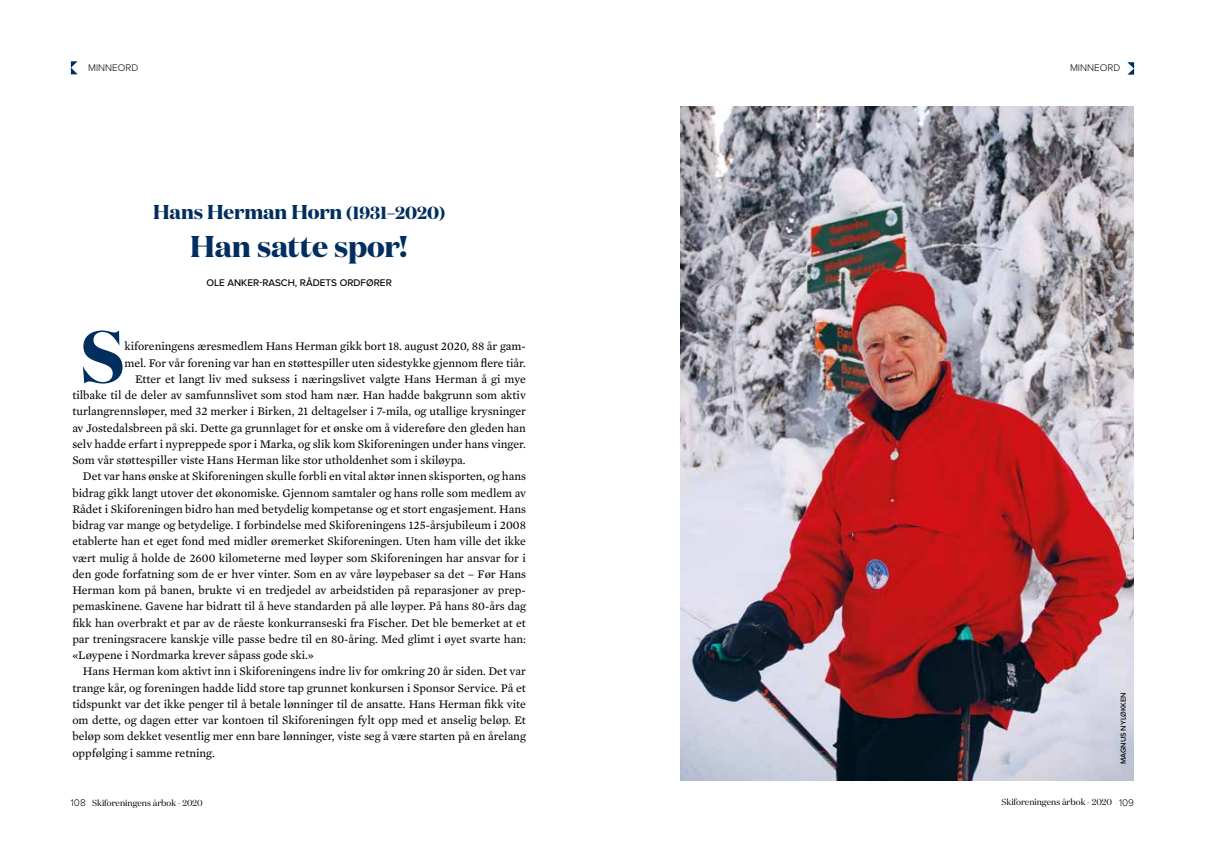
<style>
.page{position:relative;width:1205px;height:851px;background:#fff}
.page>*{position:absolute;margin:0;border:0;box-sizing:border-box;transform-origin:0 0}
.t1{font:700 73.62px "Domaine Display";color:#002e5f}
.t2{font:700 30px "Domaine Display";letter-spacing:-.005em;color:#002e5f}
.t3{font:700 20px "Domaine Display";letter-spacing:-.005em;color:#002e5f}
.t4{font:11.88px "Mercury Text G2";color:#000}
.t5{font:500 10px "Proxima Nova A";color:#000}
.t6{font:300 10px "Proxima Nova";color:#000}
.t7{font:8.75px "Domaine Display";color:#000}
.t8{font:500 7.5px "Proxima Nova A";color:#000}
.s1{font-size:17.5px}
.s2{font-family:"Proxima Nova";font-weight:300;font-size:10px}
</style>
<div class="page">
<svg style="left:71px;top:61px;width:7px;height:13px"></svg>
<svg style="left:1127px;top:62px;width:7px;height:13px"></svg>
<img style="left:681px;top:106px;width:453px;height:674px">
<p class="t6" style="left:88px;top:60px;width:52px">MINNEORD</p>
<h3 class="t3" style="left:153px;top:199px;width:293px">Hans Herman Horn <span class="s1">(1931–2020)</span></h3>
<h2 class="t2" style="left:190px;top:226px;width:219px">Han satte spor!</h2>
<p class="t5" style="left:206px;top:276px;width:187px">OLE ANKER-RASCH, RÅDETS ORDFØRER</p>
<h1 class="t1" style="left:81px;top:308px;width:45px">S</h1>
<p class="t4" style="left:124px;top:339px;width:403px">kiforeningens æresmedlem Hans Herman gikk bort 18. august 2020, 88 år gam-</p>
<p class="t4" style="left:124px;top:355px;width:403px">mel. For vår forening var han en støttespiller uten sidestykke gjennom flere tiår.</p>
<p class="t4" style="left:135px;top:372px;width:392px">Etter et langt liv med suksess i næringslivet valgte Hans Herman å gi mye</p>
<p class="t4" style="left:72px;top:388px;width:455px">tilbake til de deler av samfunnslivet som stod ham nær. Han hadde bakgrunn som aktiv</p>
<p class="t4" style="left:72px;top:404px;width:455px">turlangrennsløper, med 32 merker i Birken, 21 deltagelser i 7-mila, og utallige krysninger</p>
<p class="t4" style="left:72px;top:420px;width:455px">av Jostedalsbreen på ski. Dette ga grunnlaget for et ønske om å videreføre den gleden han</p>
<p class="t4" style="left:72px;top:437px;width:455px">selv hadde erfart i nypreppede spor i Marka, og slik kom Skiforeningen under hans vinger.</p>
<p class="t4" style="left:72px;top:453px;width:395px">Som vår støttespiller viste Hans Herman like stor utholdenhet som i skiløypa.</p>
<p class="t4" style="left:83px;top:469px;width:444px">Det var hans ønske at Skiforeningen skulle forbli en vital aktør innen skisporten, og hans</p>
<p class="t4" style="left:72px;top:485px;width:455px">bidrag gikk langt utover det økonomiske. Gjennom samtaler og hans rolle som medlem av</p>
<p class="t4" style="left:72px;top:502px;width:455px">Rådet i Skiforeningen bidro han med betydelig kompetanse og et stort engasjement. Hans</p>
<p class="t4" style="left:72px;top:518px;width:455px">bidrag var mange og betydelige. I forbindelse med Skiforeningens 125-årsjubileum i 2008</p>
<p class="t4" style="left:72px;top:534px;width:455px">etablerte han et eget fond med midler øremerket Skiforeningen. Uten ham ville det ikke</p>
<p class="t4" style="left:72px;top:550px;width:455px">vært mulig å holde de 2600 kilometerne med løyper som Skiforeningen har ansvar for i</p>
<p class="t4" style="left:72px;top:567px;width:455px">den gode forfatning som de er hver vinter. Som en av våre løypebaser sa det – Før Hans</p>
<p class="t4" style="left:72px;top:583px;width:455px">Herman kom på banen, brukte vi en tredjedel av arbeidstiden på reparasjoner av prep-</p>
<p class="t4" style="left:72px;top:599px;width:455px">pemaskinene. Gavene har bidratt til å heve standarden på alle løyper. På hans 80-års dag</p>
<p class="t4" style="left:72px;top:615px;width:455px">fikk han overbrakt et par av de råeste konkurranseski fra Fischer. Det ble bemerket at et</p>
<p class="t4" style="left:72px;top:631px;width:455px">par treningsracere kanskje ville passe bedre til en 80-åring. Med glimt i øyet svarte han:</p>
<p class="t4" style="left:72px;top:648px;width:243px">«Løypene i Nordmarka krever såpass gode ski.»</p>
<p class="t4" style="left:83px;top:664px;width:444px">Hans Herman kom aktivt inn i Skiforeningens indre liv for omkring 20 år siden. Det var</p>
<p class="t4" style="left:72px;top:680px;width:455px">trange kår, og foreningen hadde lidd store tap grunnet konkursen i Sponsor Service. På et</p>
<p class="t4" style="left:72px;top:696px;width:455px">tidspunkt var det ikke penger til å betale lønninger til de ansatte. Hans Herman fikk vite</p>
<p class="t4" style="left:72px;top:713px;width:455px">om dette, og dagen etter var kontoen til Skiforeningen fylt opp med et anselig beløp. Et</p>
<p class="t4" style="left:72px;top:729px;width:455px">beløp som dekket vesentlig mer enn bare lønninger, viste seg å være starten på en årelang</p>
<p class="t4" style="left:72px;top:745px;width:144px">oppfølging i samme retning.</p>
<p class="t6" style="left:1070px;top:60px;width:52px">MINNEORD</p>
<p class="t8" style="left:1119px;top:764px;width:73px;rotate:-90deg">MAGNUS NYLØKKEN</p>
<p class="t7" style="left:71px;top:797px;width:133px"><span class="s2">108</span> Skiforeningens årbok - 2020</p>
<p class="t7" style="left:1001px;top:796px;width:134px">Skiforeningens årbok - 2020 <span class="s2">109</span></p>
</div>
